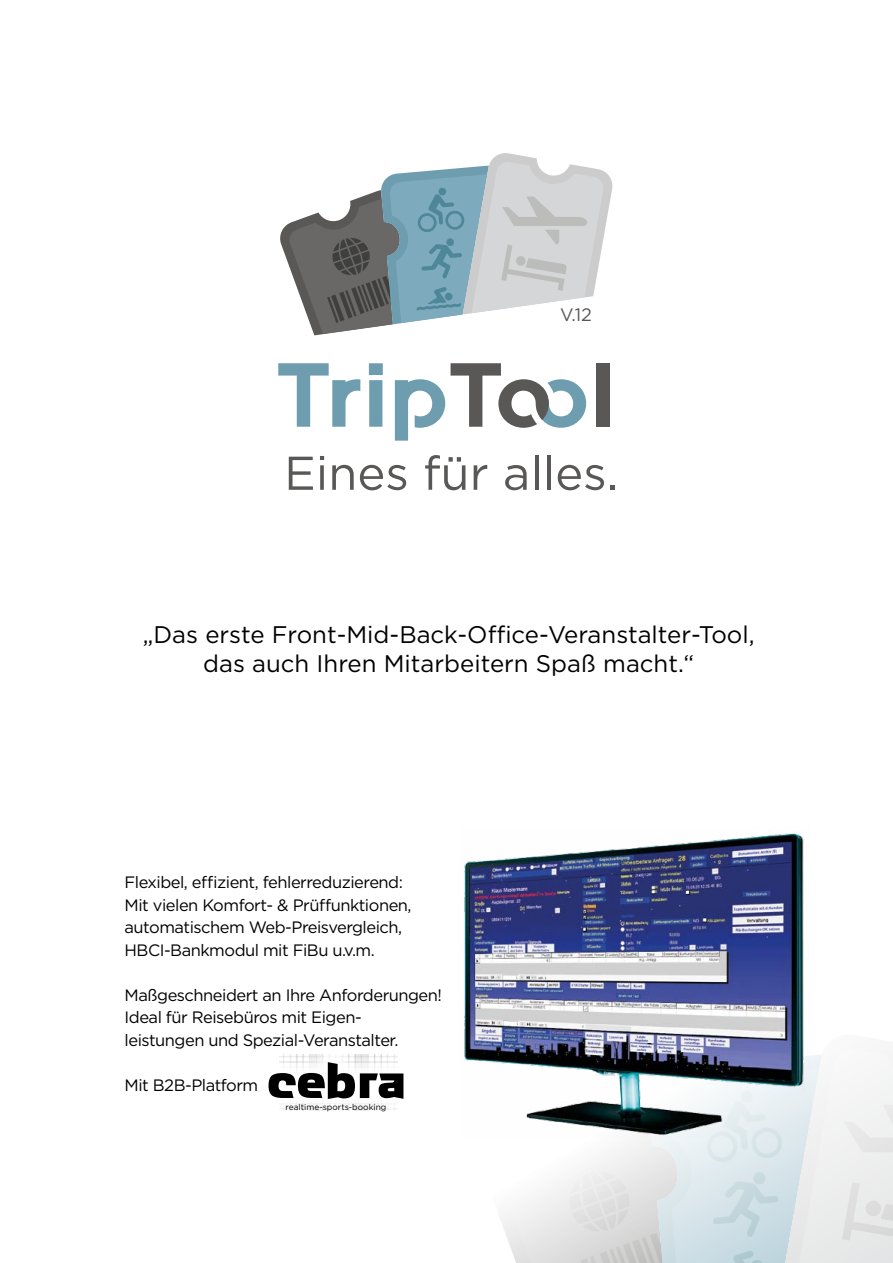
<style>
.page{position:relative;width:893px;height:1263px;background:#fff}
.page>*{position:absolute;margin:0;border:0;box-sizing:border-box;transform-origin:0 0}
.t1{font:24px/28.8px "Gotham";color:#000;text-align:center}
.t2{font:18px "Gotham";color:#595857}
.t3{font:16.5px/22.5px "Gotham";letter-spacing:-.03em;color:#000}
.t4{font:8.4px "Gotham";color:#000}
</style>
<div class="page">
<svg style="left:500px;top:1053px;width:393px;height:210px"></svg>
<svg style="left:269px;top:1062px;width:134px;height:37px"></svg>
<svg style="left:289px;top:457px;width:24px;height:33px"></svg>
<svg style="left:320px;top:456px;width:4px;height:4px"></svg>
<svg style="left:320px;top:465px;width:4px;height:25px"></svg>
<svg style="left:332px;top:465px;width:22px;height:25px"></svg>
<svg style="left:360px;top:465px;width:46px;height:25px"></svg>
<svg style="left:425px;top:455px;width:40px;height:35px"></svg>
<svg style="left:474px;top:465px;width:13px;height:25px"></svg>
<svg style="left:505px;top:465px;width:22px;height:25px"></svg>
<hr style="left:535px;top:455px;width:3px;height:35px;background:#595857">
<hr style="left:547px;top:455px;width:4px;height:35px;background:#595857">
<svg style="left:558px;top:465px;width:46px;height:25px"></svg>
<svg style="left:610px;top:485px;width:5px;height:5px"></svg>
<svg style="left:369px;top:363px;width:14px;height:64px"></svg>
<div style="left:596px;top:363px;width:13px;height:64px;background:#595857"></div>
<svg style="left:395px;top:379px;width:50px;height:62px"></svg>
<svg style="left:278px;top:363px;width:82px;height:64px"></svg>
<svg style="left:451px;top:363px;width:135px;height:65px"></svg>
<svg style="left:280px;top:153px;width:333px;height:182px"></svg>
<img style="left:464px;top:833px;width:347px;height:304px">
<p class="t2" style="left:560px;top:303px;width:34px">V.12</p>
<h1 class="t1" style="left:143px;top:620px;width:613px">„Das erste Front-Mid-Back-Office-Veranstalter-Tool, das auch Ihren Mitarbeitern Spaß macht.“</h1>
<p class="t3" style="left:125px;top:871px;width:289px">Flexibel, effizient, fehlerreduzierend:<br>Mit vielen Komfort- &amp; Prüffunktionen, automatischem Web-Preisvergleich, HBCI-Bankmodul mit FiBu u.v.m.</p>
<p class="t3" style="left:125px;top:983px;width:319px">Maßgeschneidert an Ihre Anforderungen!<br>Ideal für Reisebüros mit Eigen&shy;leistungen und Spezial-Veranstalter.</p>
<p class="t3" style="left:125px;top:1073px;width:135px">Mit B2B-Platform</p>
<p class="t4" style="left:286px;top:1102px;width:102px">realtime-sports-booking</p>
</div>
